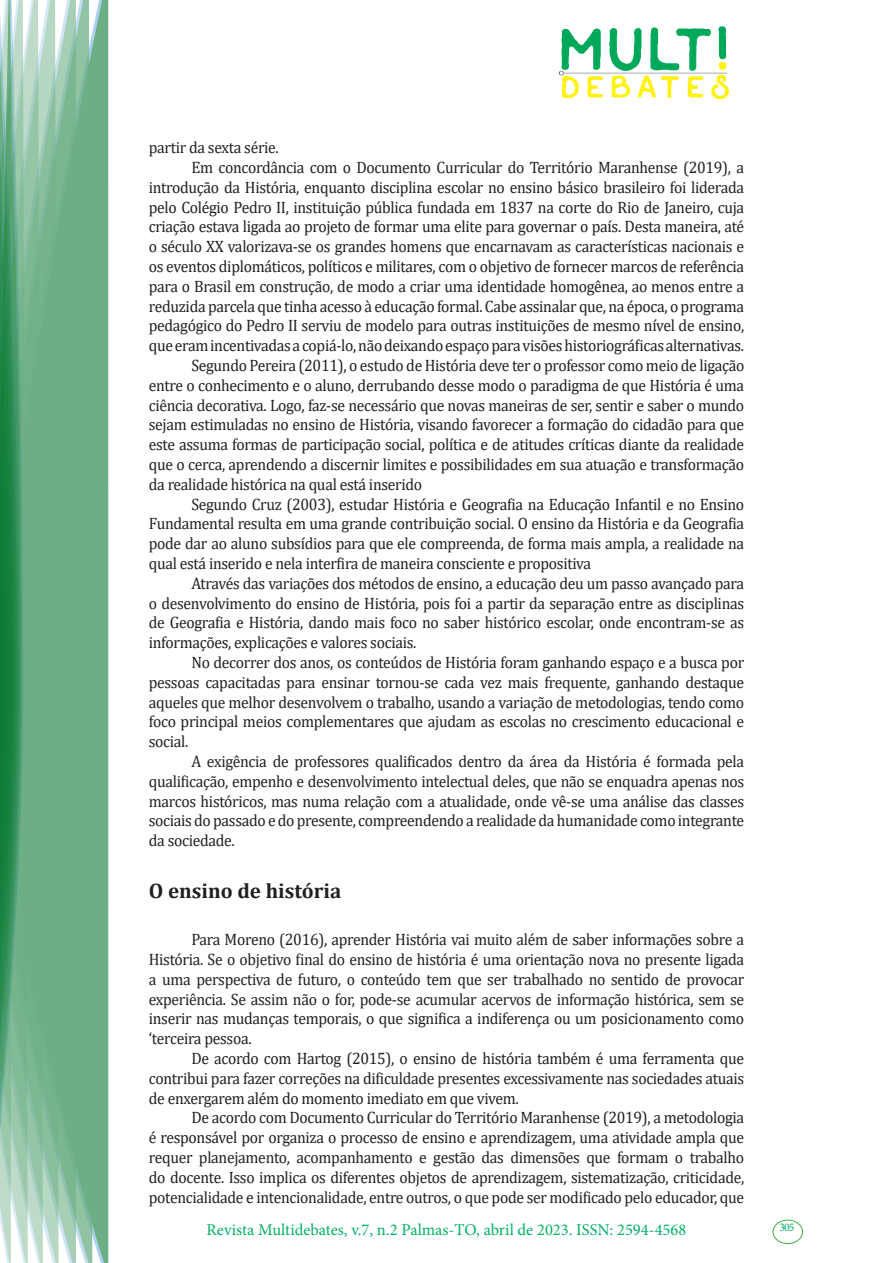
<style>
.page{position:relative;width:893px;height:1263px;background:#fff}
.page>*{position:absolute;margin:0;border:0;box-sizing:border-box;transform-origin:0 0}
.Titulo_2{font:700 21px "Cambria";color:#231f20}
.texto{font:16.5px/19.8px "Cambria";letter-spacing:-.02em;color:#231f20;text-align:justify;scale:.95 1}
.t1{font:16.5px "Minion Pro";color:#00b064}
.t2{font:11.7px "Minion Pro";color:#00b064}
</style>
<div class="page">
<img style="left:559px;top:26px;width:169px;height:72px">
<div style="left:95px;top:0;width:14px;height:1263px;background:#6caf84"></div>
<svg style="left:79px;top:0;width:16px;height:1263px;background:#71b289"></svg>
<svg style="left:62px;top:0;width:17px;height:1263px;background:#75b48c"></svg>
<svg style="left:45px;top:0;width:17px;height:1263px;background:#7cb792"></svg>
<svg style="left:30px;top:0;width:15px;height:1263px;background:#80ba96"></svg>
<svg style="left:0;top:0;width:30px;height:1263px;background:#61a97f"></svg>
<div style="left:772px;top:1219px;width:31px;height:25px;border:1px solid #40ae49;border-radius:50%"></div>
<p class="texto" style="left:149px;top:138px;width:138px">partir da sexta série.</p>
<p class="texto" style="left:149px;top:157px;width:628px;text-indent:43px">Em concordância com o Documento Curricular do Território Maranhense (2019), a introdução da História, enquanto disciplina escolar no ensino básico brasileiro foi liderada pelo Colégio Pedro II, instituição pública fundada em 1837 na corte do Rio de Janeiro, cuja criação estava ligada ao projeto de formar uma elite para governar o país. Desta maneira, até o século XX valorizava-se os grandes homens que encarnavam as características nacionais e os eventos diplomáticos, políticos e militares, com o objetivo de fornecer marcos de referência para o Brasil em construção, de modo a criar uma identidade homogênea, ao menos entre a reduzida parcela que tinha acesso à educação formal. Cabe assinalar que, na época, o programa pedagógico do Pedro II serviu de modelo para outras instituições de mesmo nível de ensino, que eram incentivadas a copiá-lo, não deixando espaço para visões historiográficas alternativas.</p>
<p class="texto" style="left:149px;top:355px;width:628px;text-indent:43px">Segundo Pereira (2011), o estudo de História deve ter o professor como meio de ligação entre o conhecimento e o aluno, derrubando desse modo o paradigma de que História é uma ciência decorativa. Logo, faz-se necessário que novas maneiras de ser, sentir e saber o mundo sejam estimuladas no ensino de História, visando favorecer a formação do cidadão para que este assuma formas de participação social, política e de atitudes críticas diante da realidade que o cerca, aprendendo a discernir limites e possibilidades em sua atuação e transformação da realidade histórica na qual está inserido</p>
<p class="texto" style="left:149px;top:494px;width:628px;text-indent:43px">Segundo Cruz (2003), estudar História e Geografia na Educação Infantil e no Ensino Fundamental resulta em uma grande contribuição social. O ensino da História e da Geografia pode dar ao aluno subsídios para que ele compreenda, de forma mais ampla, a realidade na qual está inserido e nela interfira de maneira consciente e propositiva</p>
<p class="texto" style="left:149px;top:573px;width:628px;text-indent:43px">Através das variações dos métodos de ensino, a educação deu um passo avançado para o desenvolvimento do ensino de História, pois foi a partir da separação entre as disciplinas de Geografia e História, dando mais foco no saber histórico escolar, onde encontram-se as informações, explicações e valores sociais.</p>
<p class="texto" style="left:149px;top:652px;width:628px;text-indent:43px">No decorrer dos anos, os conteúdos de História foram ganhando espaço e a busca por pessoas capacitadas para ensinar tornou-se cada vez mais frequente, ganhando destaque aqueles que melhor desenvolvem o trabalho, usando a variação de metodologias, tendo como foco principal meios complementares que ajudam as escolas no crescimento educacional e social.</p>
<p class="texto" style="left:149px;top:751px;width:628px;text-indent:43px">A exigência de professores qualificados dentro da área da História é formada pela qualificação, empenho e desenvolvimento intelectual deles, que não se enquadra apenas nos marcos históricos, mas numa relação com a atualidade, onde vê-se uma análise das classes sociais do passado e do presente, compreendendo a realidade da humanidade como integrante da sociedade.</p>
<p class="Titulo_2" style="left:149px;top:876px;width:194px">O ensino de história</p>
<p class="texto" style="left:149px;top:930px;width:628px;text-indent:43px">Para Moreno (2016), aprender História vai muito além de saber informações sobre a História. Se o objetivo final do ensino de história é uma orientação nova no presente ligada a uma perspectiva de futuro, o conteúdo tem que ser trabalhado no sentido de provocar experiência. Se assim não o for, pode-se acumular acervos de informação histórica, sem se inserir nas mudanças temporais, o que significa a indiferença ou um posicionamento como ‘terceira pessoa.</p>
<p class="texto" style="left:149px;top:1048px;width:628px;text-indent:43px">De acordo com Hartog (2015), o ensino de história também é uma ferramenta que contribui para fazer correções na dificuldade presentes excessivamente nas sociedades atuais de enxergarem além do momento imediato em que vivem.</p>
<p class="texto" style="left:149px;top:1108px;width:628px;text-indent:43px">De acordo com Documento Curricular do Território Maranhense (2019), a metodologia é responsável por organiza o processo de ensino e aprendizagem, uma atividade ampla que requer planejamento, acompanhamento e gestão das dimensões que formam o trabalho do docente. Isso implica os diferentes objetos de aprendizagem, sistematização, criticidade, potencialidade e intencionalidade, entre outros, o que pode ser modificado pelo educador, que</p>
<p class="t1" style="left:207px;top:1218px;width:481px">Revista Multidebates, v.7, n.2 Palmas-TO, abril de 2023. ISSN: 2594-4568</p>
<p class="t2" style="left:779px;top:1219px;width:16px">305</p>
</div>
